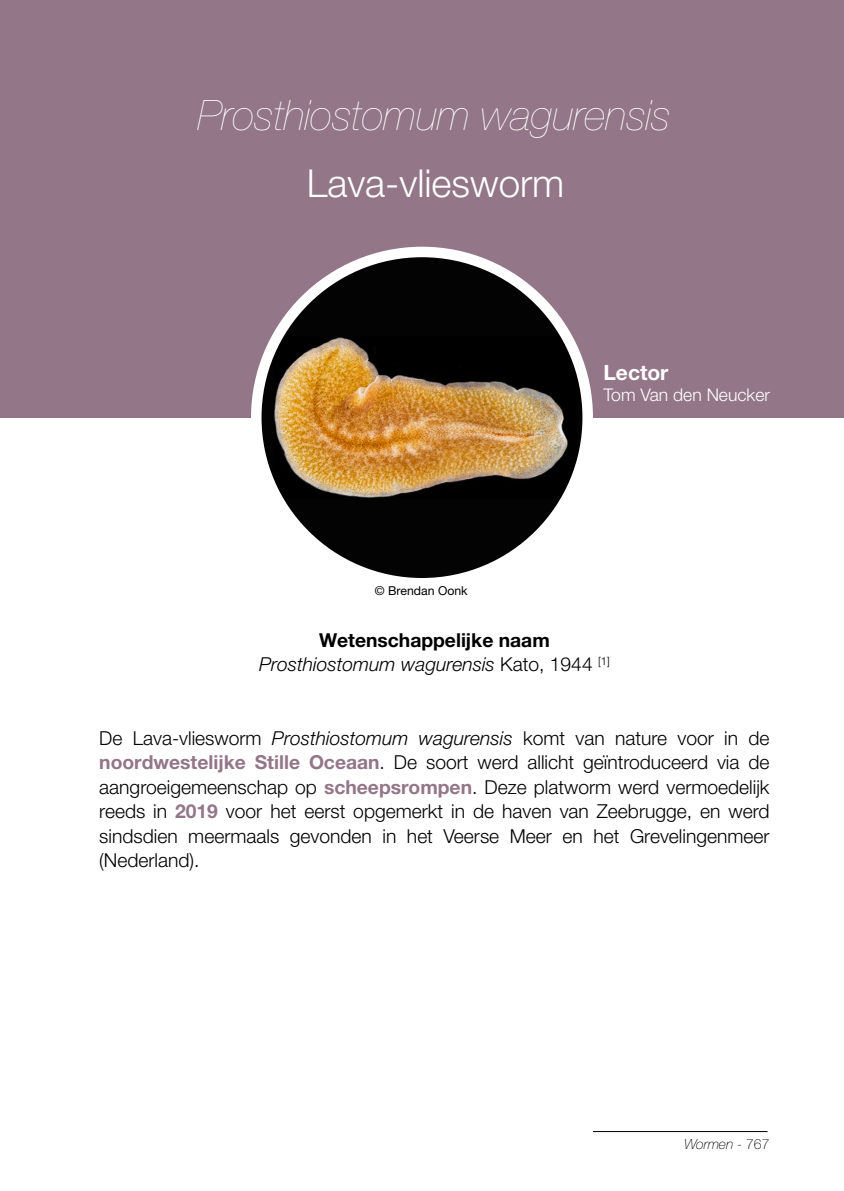
<style>
.page{position:relative;width:844px;height:1191px;background:#fff}
.page>*{position:absolute;margin:0;border:0;box-sizing:border-box;transform-origin:0 0}
.t1{font:italic 200 42px "Helvetica Neue LT Pro";color:#fff}
.t2{font:300 38.5px "Helvetica Neue LT Pro";color:#fff}
.t3{font:700 21px "Helvetica Neue LT Pro";color:#fff}
.t4{font:300 19.25px/24.5px "Helvetica Neue LT Pro";color:#000;text-align:justify}
.t5{font:italic 300 19.25px "Helvetica Neue LT Std";color:#000}
.t6{font:700 19.25px "Helvetica Neue LT Pro";color:#000}
.t7{font:300 17.5px "Helvetica Neue LT Pro";color:#fff}
.t8{font:italic 100 14px "Helvetica Neue LT Std";color:#000}
.t9{font:12.25px "Helvetica Neue LT Pro";color:#000}
.s1{font-style:normal}
.s2{font-family:"Helvetica Neue LT Std";font-style:italic}
.s3{font-weight:700;color:#937688}
.s4{font-family:"Helvetica Neue LT Pro";font-style:normal}
</style>
<div class="page">
<div style="left:0;top:0;width:843px;height:417px;background:#937688"></div>
<hr style="left:592px;top:1131px;width:175px;height:1px;background:#000">
<img style="left:256px;top:252px;width:331px;height:331px;border-radius:166px">
<div style="left:251px;top:247px;width:341px;height:341px;border:10px solid #fff;border-radius:50%"></div>
<h1 class="t1" style="left:198px;top:91px;width:475px">Prosthiostomum wagurensis</h1>
<h2 class="t2" style="left:307px;top:160px;width:259px">Lava-vliesworm</h2>
<p class="t3" style="left:603px;top:359px;width:66px">Lector</p>
<p class="t7" style="left:603px;top:384px;width:168px">Tom Van den Neucker</p>
<p class="t9" style="left:375px;top:583px;width:94px">© Brendan Oonk</p>
<p class="t6" style="left:319px;top:628px;width:232px">Wetenschappelijke naam</p>
<p class="t5" style="left:259px;top:653px;width:352px">Prosthiostomum wagurensis <span class="s1">Kato, 1944</span> <sup>[1]</sup></p>
<p class="t4" style="left:99px;top:725px;width:671px">De Lava-vliesworm <span class="s2">Prosthiostomum wagurensis</span> komt van nature voor in de <span class="s3">noordwestelijke Stille Oceaan</span>. De soort werd allicht geïntroduceerd via de aangroeigemeenschap op <span class="s3">scheepsrompen</span>. Deze platworm werd vermoedelijk reeds in <span class="s3">2019</span> voor het eerst opgemerkt in de haven van Zeebrugge, en werd sindsdien meermaals gevonden in het Veerse Meer en het Grevelingenmeer (Nederland).</p>
<p class="t8" style="left:684px;top:1136px;width:87px">Wormen <span class="s4">- 767</span></p>
</div>
